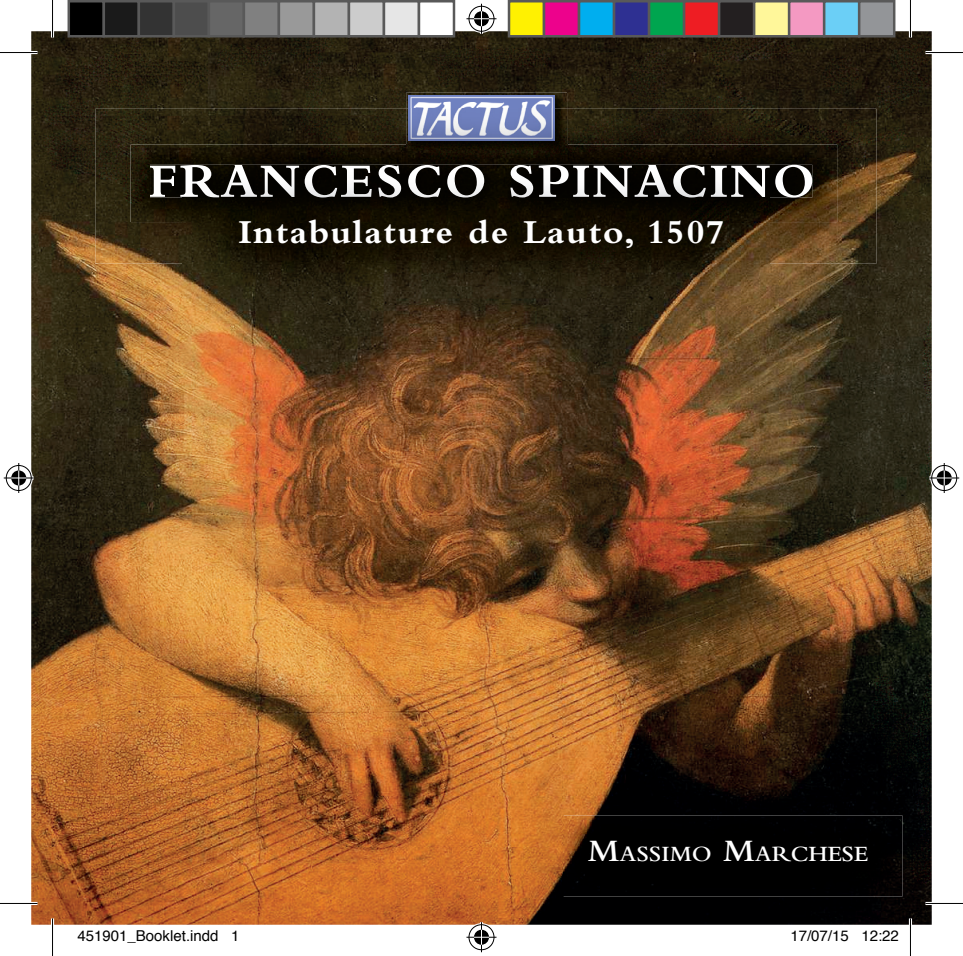
<style>
.page{position:relative;width:963px;height:956px;background:#fff}
.page>*{position:absolute;margin:0;border:0;box-sizing:border-box;transform-origin:0 0}
.t1{font:700 50px "Bembo Std";letter-spacing:.04em;color:#fff}
.t2{font:700 35px "Bembo Std";letter-spacing:.04em;color:#fff;scale:1.05 1}
.t3{font:600 22.75px "Bembo Std";color:#fff;scale:1.05 1}
.t4{font:15px "Helvetica";color:#000}
.s1{font-size:32.5px}
</style>
<div class="page">
<img style="left:31px;top:31px;width:900px;height:893px">
<img style="left:406px;top:93px;width:161px;height:16px">
<img style="left:408px;top:95px;width:146px;height:14px">
<img style="left:95px;top:109px;width:781px;height:154px">
<img style="left:408px;top:109px;width:146px;height:31px">
<img style="left:131px;top:145px;width:706px;height:77px">
<img style="left:150px;top:165px;width:662px;height:32px">
<img style="left:182px;top:197px;width:587px;height:108px">
<img style="left:182px;top:173px;width:587px;height:24px">
<img style="left:564px;top:815px;width:338px;height:81px">
<div style="left:564px;top:816px;width:337px;height:79px;background:#000"></div>
<hr style="left:0;top:51px;width:38px;height:3px;background:#fff">
<hr style="left:925px;top:51px;width:37px;height:3px;background:#fff">
<hr style="left:0;top:901px;width:38px;height:3px;background:#fff">
<hr style="left:925px;top:901px;width:37px;height:3px;background:#fff">
<hr style="left:51px;top:0;width:3px;height:37px;background:#fff">
<hr style="left:51px;top:918px;width:3px;height:37px;background:#fff">
<hr style="left:908px;top:0;width:4px;height:37px;background:#fff">
<hr style="left:908px;top:918px;width:4px;height:37px;background:#fff">
<hr style="left:0;top:52px;width:38px;height:1px;background:#000">
<hr style="left:925px;top:52px;width:37px;height:1px;background:#000">
<hr style="left:0;top:902px;width:38px;height:1px;background:#000">
<hr style="left:925px;top:902px;width:37px;height:1px;background:#000">
<hr style="left:52px;top:0;width:1px;height:37px;background:#000">
<hr style="left:52px;top:918px;width:1px;height:37px;background:#000">
<hr style="left:910px;top:0;width:1px;height:37px;background:#000">
<hr style="left:910px;top:918px;width:1px;height:37px;background:#000">
<div style="left:467px;top:5px;width:28px;height:28px;border:3px solid #fff;border-radius:50%"></div>
<hr style="left:466px;top:17px;width:30px;height:3px;background:#fff">
<hr style="left:480px;top:4px;width:3px;height:30px;background:#fff">
<div style="left:472px;top:10px;width:18px;height:18px;border:3px solid #fff;border-radius:50%"></div>
<div style="left:468px;top:6px;width:26px;height:26px;border:1px solid #000;border-radius:50%"></div>
<hr style="left:466px;top:18px;width:30px;height:1px;background:#000">
<hr style="left:481px;top:4px;width:1px;height:30px;background:#000">
<svg style="left:474px;top:11px;width:15px;height:15px"></svg>
<div style="left:467px;top:923px;width:28px;height:28px;border:3px solid #fff;border-radius:50%"></div>
<hr style="left:466px;top:935px;width:30px;height:3px;background:#fff">
<hr style="left:480px;top:922px;width:3px;height:30px;background:#fff">
<div style="left:472px;top:928px;width:18px;height:18px;border:3px solid #fff;border-radius:50%"></div>
<div style="left:468px;top:924px;width:26px;height:25px;border:1px solid #000;border-radius:50%"></div>
<hr style="left:466px;top:936px;width:30px;height:1px;background:#000">
<hr style="left:481px;top:922px;width:1px;height:30px;background:#000">
<svg style="left:474px;top:929px;width:15px;height:15px"></svg>
<div style="left:5px;top:464px;width:28px;height:28px;border:3px solid #fff;border-radius:50%"></div>
<hr style="left:4px;top:476px;width:30px;height:3px;background:#fff">
<hr style="left:17px;top:463px;width:3px;height:30px;background:#fff">
<div style="left:10px;top:469px;width:18px;height:18px;border:3px solid #fff;border-radius:50%"></div>
<div style="left:6px;top:465px;width:26px;height:26px;border:1px solid #000;border-radius:50%"></div>
<hr style="left:4px;top:477px;width:30px;height:1px;background:#000">
<hr style="left:18px;top:463px;width:1px;height:30px;background:#000">
<svg style="left:11px;top:470px;width:15px;height:15px"></svg>
<div style="left:930px;top:464px;width:28px;height:28px;border:3px solid #fff;border-radius:50%"></div>
<hr style="left:929px;top:476px;width:30px;height:3px;background:#fff">
<hr style="left:942px;top:463px;width:3px;height:30px;background:#fff">
<div style="left:935px;top:469px;width:18px;height:18px;border:3px solid #fff;border-radius:50%"></div>
<div style="left:931px;top:465px;width:26px;height:26px;border:1px solid #000;border-radius:50%"></div>
<hr style="left:929px;top:477px;width:30px;height:1px;background:#000">
<hr style="left:943px;top:463px;width:1px;height:30px;background:#000">
<svg style="left:936px;top:470px;width:15px;height:15px"></svg>
<div style="left:69px;top:1px;width:35px;height:35px;background:#000"></div>
<div style="left:68px;top:0;width:37px;height:37px;border:2px solid #595959"></div>
<div style="left:104px;top:1px;width:35px;height:35px;background:#1a1a1a"></div>
<div style="left:102px;top:0;width:38px;height:37px;border:2px solid #595959"></div>
<div style="left:139px;top:1px;width:35px;height:35px;background:#333"></div>
<div style="left:138px;top:0;width:37px;height:37px;border:2px solid #595959"></div>
<div style="left:174px;top:1px;width:35px;height:35px;background:#4d4d4d"></div>
<div style="left:172px;top:0;width:38px;height:37px;border:2px solid #595959"></div>
<div style="left:209px;top:1px;width:35px;height:35px;background:#666"></div>
<div style="left:208px;top:0;width:37px;height:37px;border:2px solid #595959"></div>
<div style="left:244px;top:1px;width:35px;height:35px;background:#808080"></div>
<div style="left:242px;top:0;width:38px;height:37px;border:2px solid #595959"></div>
<div style="left:279px;top:1px;width:35px;height:35px;background:#999"></div>
<div style="left:278px;top:0;width:37px;height:37px;border:2px solid #595959"></div>
<div style="left:314px;top:1px;width:35px;height:35px;background:#b3b3b3"></div>
<div style="left:312px;top:0;width:38px;height:37px;border:2px solid #595959"></div>
<div style="left:349px;top:1px;width:35px;height:35px;background:#ccc"></div>
<div style="left:348px;top:0;width:37px;height:37px;border:2px solid #595959"></div>
<div style="left:384px;top:1px;width:35px;height:35px;background:#e6e6e6"></div>
<div style="left:382px;top:0;width:38px;height:37px;border:2px solid #595959"></div>
<div style="left:419px;top:1px;width:35px;height:35px;background:#fff"></div>
<div style="left:418px;top:0;width:37px;height:37px;border:2px solid #595959"></div>
<div style="left:509px;top:1px;width:35px;height:35px;background:#fff101"></div>
<div style="left:507px;top:0;width:38px;height:37px;border:2px solid #595959"></div>
<div style="left:544px;top:1px;width:35px;height:35px;background:#ed028c"></div>
<div style="left:542px;top:0;width:38px;height:37px;border:2px solid #595959"></div>
<div style="left:579px;top:1px;width:35px;height:35px;background:#00aeef"></div>
<div style="left:577px;top:0;width:38px;height:37px;border:2px solid #595959"></div>
<div style="left:614px;top:1px;width:35px;height:35px;background:#2e3092"></div>
<div style="left:612px;top:0;width:38px;height:37px;border:2px solid #595959"></div>
<div style="left:649px;top:1px;width:35px;height:35px;background:#00a54f"></div>
<div style="left:647px;top:0;width:38px;height:37px;border:2px solid #595959"></div>
<div style="left:684px;top:1px;width:35px;height:35px;background:#ee1d23"></div>
<div style="left:682px;top:0;width:38px;height:37px;border:2px solid #595959"></div>
<div style="left:719px;top:1px;width:35px;height:35px;background:#231f20"></div>
<div style="left:717px;top:0;width:38px;height:37px;border:2px solid #595959"></div>
<div style="left:754px;top:1px;width:35px;height:35px;background:#fff79a"></div>
<div style="left:752px;top:0;width:38px;height:37px;border:2px solid #595959"></div>
<div style="left:789px;top:1px;width:35px;height:35px;background:#f499c2"></div>
<div style="left:787px;top:0;width:38px;height:37px;border:2px solid #595959"></div>
<div style="left:824px;top:1px;width:35px;height:35px;background:#6bcff6"></div>
<div style="left:822px;top:0;width:38px;height:37px;border:2px solid #595959"></div>
<div style="left:859px;top:1px;width:35px;height:35px;background:#939598"></div>
<div style="left:857px;top:0;width:38px;height:37px;border:2px solid #595959"></div>
<h1 class="t1" style="left:148px;top:153px;width:668px">FRANCESCO SPINACINO</h1>
<h2 class="t2" style="left:238px;top:213px;width:464px">Intabulature de Lauto, 1507</h2>
<h3 class="t3" style="left:587px;top:841px;width:268px"><span class="s1">M</span>ASSIMO <span class="s1">M</span>ARCHESE</h3>
<p class="t4" style="left:78px;top:924px;width:163px">451901_Booklet.indd 1</p>
<p class="t4" style="left:790px;top:924px;width:110px">17/07/15 12:22</p>
</div>
